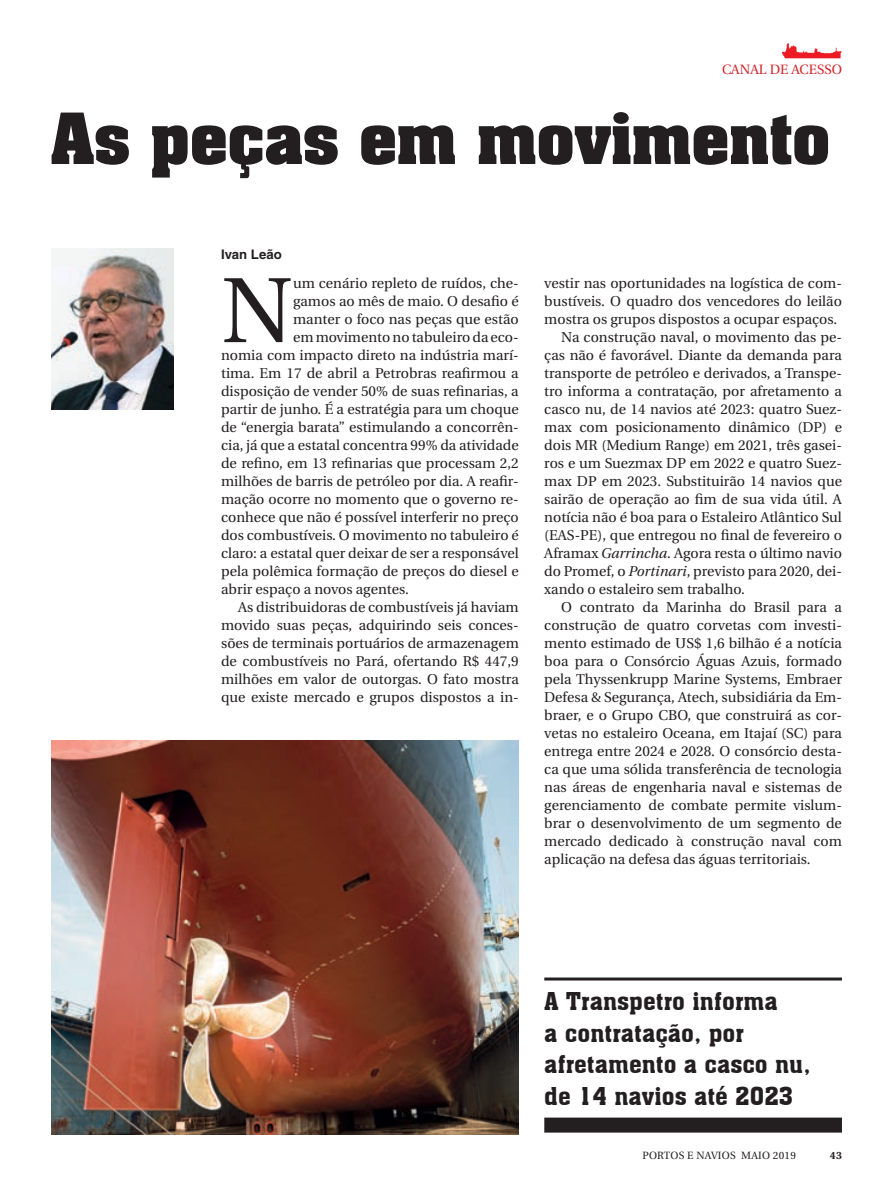
<style>
.page{position:relative;width:893px;height:1191px;background:#fff}
.page>*{position:absolute;margin:0;border:0;box-sizing:border-box;transform-origin:0 0}
.t1{font:92.25px "Utopia";color:#231f20}
.t2{font:700 60px "Aachen";color:#231f20}
.t3{font:24px/31.5px "Aachen BT";color:#231f20}
.t4{font:14.25px "Utopia";color:#231f20}
.t5{font:13.5px "Utopia";color:#d2232a}
.t6{font:700 13.2px "Helvetica";color:#231f20}
.t7{font:10.5px "Utopia";letter-spacing:.025em;color:#231f20}
.t8{font:700 10.5px "Utopia";color:#231f20}
.s1{font-style:italic}
</style>
<div class="page">
<img style="left:51px;top:249px;width:123px;height:161px">
<img style="left:51px;top:740px;width:468px;height:394px">
<hr style="left:544px;top:977px;width:298px;height:3px;background:#231f20">
<div style="left:544px;top:1117px;width:298px;height:15px;background:#231f20"></div>
<img style="left:782px;top:43px;width:60px;height:16px">
<p class="t5" style="left:722px;top:62px;width:121px">CANAL DE ACESSO</p>
<h2 class="t2" style="left:51px;top:95px;width:780px">As peças em movimento</h2>
<p class="t6" style="left:221px;top:246px;width:62px">Ivan Leão</p>
<h1 class="t1" style="left:221px;top:260px;width:73px">N</h1>
<p class="t4" style="left:293px;top:275px;width:227px">um cenário repleto de ruídos, che-</p>
<p class="t4" style="left:293px;top:293px;width:227px">gamos ao mês de maio. O desafio é</p>
<p class="t4" style="left:293px;top:311px;width:227px">manter o foco nas peças que estão</p>
<p class="t4" style="left:293px;top:329px;width:227px">em movimento no tabuleiro da eco-</p>
<p class="t4" style="left:221px;top:347px;width:299px">nomia com impacto direto na indústria marí-</p>
<p class="t4" style="left:221px;top:365px;width:299px">tima. Em 17 de abril a Petrobras reafirmou a</p>
<p class="t4" style="left:221px;top:383px;width:299px">disposição de vender 50% de suas refinarias, a</p>
<p class="t4" style="left:221px;top:401px;width:299px">partir de junho. É a estratégia para um choque</p>
<p class="t4" style="left:221px;top:419px;width:299px">de “energia barata” estimulando a concorrên-</p>
<p class="t4" style="left:221px;top:437px;width:299px">cia, já que a estatal concentra 99% da atividade</p>
<p class="t4" style="left:221px;top:455px;width:299px">de refino, em 13 refinarias que processam 2,2</p>
<p class="t4" style="left:221px;top:473px;width:299px">milhões de barris de petróleo por dia. A reafir-</p>
<p class="t4" style="left:221px;top:491px;width:299px">mação ocorre no momento que o governo re-</p>
<p class="t4" style="left:221px;top:509px;width:299px">conhece que não é possível interferir no preço</p>
<p class="t4" style="left:221px;top:527px;width:299px">dos combustíveis. O movimento no tabuleiro é</p>
<p class="t4" style="left:221px;top:545px;width:299px">claro: a estatal quer deixar de ser a responsável</p>
<p class="t4" style="left:221px;top:563px;width:299px">pela polêmica formação de preços do diesel e</p>
<p class="t4" style="left:221px;top:581px;width:189px">abrir espaço a novos agentes.</p>
<p class="t4" style="left:238px;top:599px;width:282px">As distribuidoras de combustíveis já haviam</p>
<p class="t4" style="left:221px;top:617px;width:299px">movido suas peças, adquirindo seis conces-</p>
<p class="t4" style="left:221px;top:635px;width:299px">sões de terminais portuários de armazenagem</p>
<p class="t4" style="left:221px;top:653px;width:299px">de combustíveis no Pará, ofertando R$ 447,9</p>
<p class="t4" style="left:221px;top:671px;width:299px">milhões em valor de outorgas. O fato mostra</p>
<p class="t4" style="left:221px;top:689px;width:299px">que existe mercado e grupos dispostos a in-</p>
<p class="t4" style="left:544px;top:275px;width:299px">vestir nas oportunidades na logística de com-</p>
<p class="t4" style="left:544px;top:293px;width:299px">bustíveis. O quadro dos vencedores do leilão</p>
<p class="t4" style="left:544px;top:311px;width:294px">mostra os grupos dispostos a ocupar espaços.</p>
<p class="t4" style="left:561px;top:329px;width:282px">Na construção naval, o movimento das pe-</p>
<p class="t4" style="left:544px;top:347px;width:299px">ças não é favorável. Diante da demanda para</p>
<p class="t4" style="left:544px;top:365px;width:299px">transporte de petróleo e derivados, a Transpe-</p>
<p class="t4" style="left:544px;top:383px;width:299px">tro informa a contratação, por afretamento a</p>
<p class="t4" style="left:544px;top:401px;width:299px">casco nu, de 14 navios até 2023: quatro Suez-</p>
<p class="t4" style="left:544px;top:419px;width:299px">max com posicionamento dinâmico (DP) e</p>
<p class="t4" style="left:544px;top:437px;width:299px">dois MR (Medium Range) em 2021, três gasei-</p>
<p class="t4" style="left:544px;top:455px;width:299px">ros e um Suezmax DP em 2022 e quatro Suez-</p>
<p class="t4" style="left:544px;top:473px;width:299px">max DP em 2023. Substituirão 14 navios que</p>
<p class="t4" style="left:544px;top:491px;width:299px">sairão de operação ao fim de sua vida útil. A</p>
<p class="t4" style="left:544px;top:509px;width:299px">notícia não é boa para o Estaleiro Atlântico Sul</p>
<p class="t4" style="left:544px;top:527px;width:299px">(EAS-PE), que entregou no final de fevereiro o</p>
<p class="t4" style="left:544px;top:545px;width:299px">Aframax <span class="s1">Garrincha</span>. Agora resta o último navio</p>
<p class="t4" style="left:544px;top:563px;width:299px">do Promef, o <span class="s1">Portinari</span>, previsto para 2020, dei-</p>
<p class="t4" style="left:544px;top:581px;width:202px">xando o estaleiro sem trabalho.</p>
<p class="t4" style="left:561px;top:599px;width:282px">O contrato da Marinha do Brasil para a</p>
<p class="t4" style="left:544px;top:617px;width:299px">construção de quatro corvetas com investi-</p>
<p class="t4" style="left:544px;top:635px;width:299px">mento estimado de US$ 1,6 bilhão é a notícia</p>
<p class="t4" style="left:544px;top:653px;width:299px">boa para o Consórcio Águas Azuis, formado</p>
<p class="t4" style="left:544px;top:671px;width:299px">pela Thyssenkrupp Marine Systems, Embraer</p>
<p class="t4" style="left:544px;top:689px;width:299px">Defesa &amp; Segurança, Atech, subsidiária da Em-</p>
<p class="t4" style="left:544px;top:707px;width:299px">braer, e o Grupo CBO, que construirá as cor-</p>
<p class="t4" style="left:544px;top:725px;width:299px">vetas no estaleiro Oceana, em Itajaí (SC) para</p>
<p class="t4" style="left:544px;top:743px;width:299px">entrega entre 2024 e 2028. O consórcio desta-</p>
<p class="t4" style="left:544px;top:761px;width:299px">ca que uma sólida transferência de tecnologia</p>
<p class="t4" style="left:544px;top:779px;width:299px">nas áreas de engenharia naval e sistemas de</p>
<p class="t4" style="left:544px;top:797px;width:299px">gerenciamento de combate permite vislum-</p>
<p class="t4" style="left:544px;top:815px;width:299px">brar o desenvolvimento de um segmento de</p>
<p class="t4" style="left:544px;top:833px;width:299px">mercado dedicado à construção naval com</p>
<p class="t4" style="left:544px;top:851px;width:268px">aplicação na defesa das águas territoriais.</p>
<h3 class="t3" style="left:544px;top:985px;width:268px">A Transpetro informa<br>a contratação, por afretamento a casco nu, de 14 navios até 2023</h3>
<p class="t7" style="left:642px;top:1149px;width:155px">PORTOS E NAVIOS MAIO 2019</p>
<p class="t8" style="left:830px;top:1149px;width:13px">43</p>
</div>
